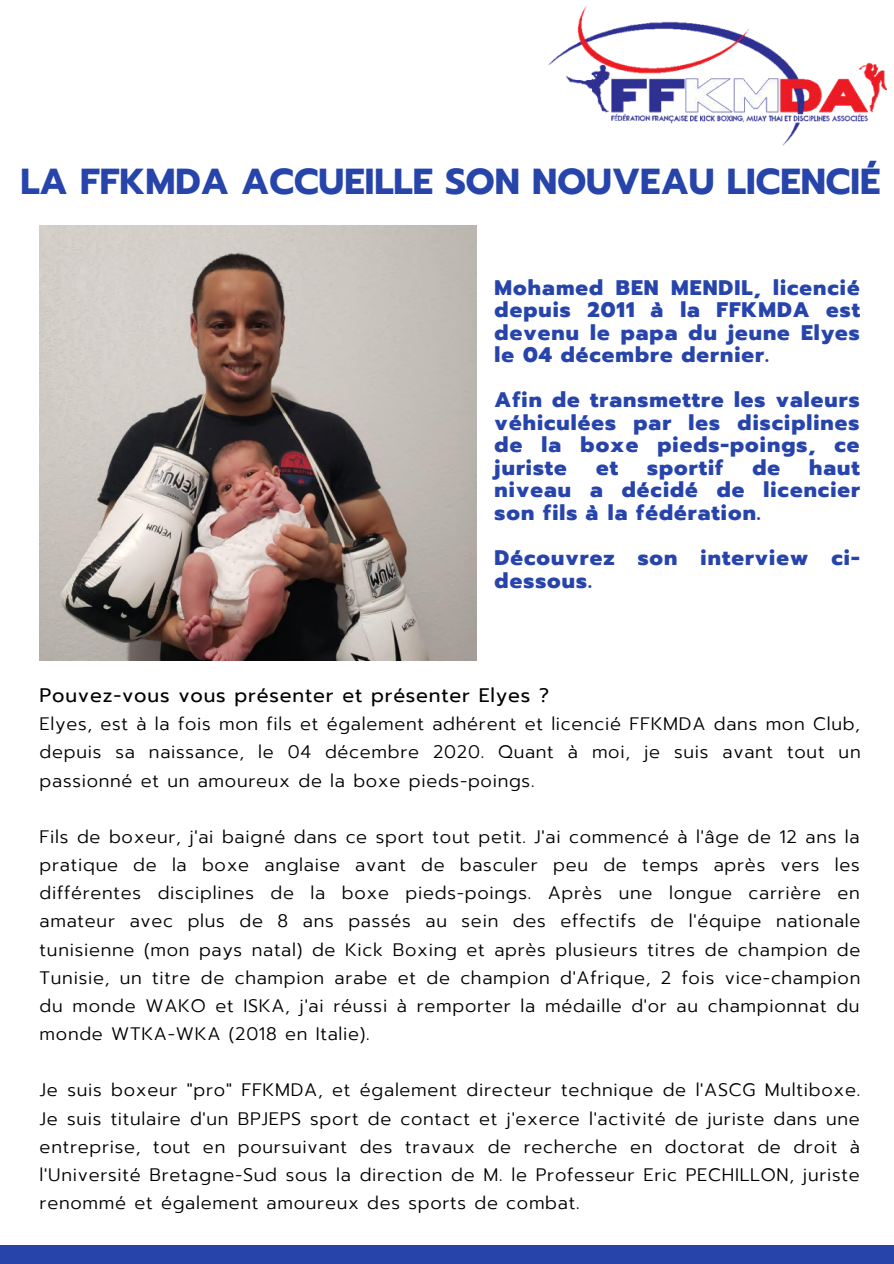
<style>
.page{position:relative;width:894px;height:1264px;background:#fff}
.page>*{position:absolute;margin:0;border:0;box-sizing:border-box;transform-origin:0 0}
.t1{font:700 36px "Prompt";color:#2744ab}
.t2{font:800 21px/22.5px "Prompt";letter-spacing:.05em;color:#2744ab;text-align:justify}
.t3{font:19.5px "Prompt";letter-spacing:.04em;color:#000}
.t4{font:300 18px/28.2px "Prompt";letter-spacing:.04em;color:#000;text-align:justify}
</style>
<div class="page">
<img style="left:40px;top:226px;width:436px;height:434px">
<div style="left:0;top:1245px;width:893px;height:18px;background:#2744ab"></div>
<img style="left:548px;top:6px;width:338px;height:139px">
<h1 class="t1" style="left:20px;top:155px;width:861px">LA FFKMDA ACCUEILLE SON NOUVEAU LICENCIÉ</h1>
<p class="t2" style="left:494px;top:276px;width:367px">Mohamed BEN MENDIL, licencié depuis 2011 à la FFKMDA est devenu le papa du jeune Elyes le 04 décembre dernier.</p>
<p class="t2" style="left:494px;top:389px;width:366px">Afin de transmettre les valeurs véhiculées par les disciplines de la boxe pieds-poings, ce juriste</p>
<p class="t2" style="left:596px;top:456px;width:23px">et</p>
<p class="t2" style="left:647px;top:456px;width:78px">sportif</p>
<p class="t2" style="left:752px;top:456px;width:29px">de</p>
<p class="t2" style="left:494px;top:456px;width:367px;text-indent:314px">haut niveau a décidé de licencier son fils à la fédération.</p>
<p class="t2" style="left:494px;top:546px;width:366px">Découvrez son interview ci&shy;dessous.</p>
<p class="t3" style="left:40px;top:680px;width:511px">Pouvez-vous vous présenter et présenter Elyes ?</p>
<p class="t4" style="left:40px;top:710px;width:822px">Elyes, est à la fois mon fils et également adhérent et licencié FFKMDA dans mon Club, depuis sa naissance, le 04 décembre 2020. Quant à moi, je suis avant tout un passionné et un amoureux de la boxe pieds-poings.</p>
<p class="t4" style="left:40px;top:822px;width:822px">Fils de boxeur, j'ai baigné dans ce sport tout petit. J'ai commencé à l'âge de 12 ans la pratique de la boxe anglaise avant de basculer peu de temps après vers les différentes disciplines de la boxe pieds-poings. Après une longue carrière en amateur avec plus de 8 ans passés au sein des effectifs de l'équipe nationale tunisienne (mon pays natal) de Kick Boxing et après plusieurs titres de champion de Tunisie, un titre de champion arabe et de champion d'Afrique, 2 fois vice-champion du monde WAKO et ISKA, j'ai réussi à remporter la médaille d'or au championnat du monde WTKA-WKA (2018 en Italie).</p>
<p class="t4" style="left:40px;top:1076px;width:821px">Je suis boxeur "pro" FFKMDA, et également directeur technique de l'ASCG Multiboxe.<br>Je suis titulaire d'un BPJEPS sport de contact et j'exerce l'activité de juriste dans une entreprise, tout en poursuivant des travaux de recherche en doctorat de droit à l'Université Bretagne-Sud sous la direction de M. le Professeur Eric PECHILLON, juriste renommé et également amoureux des sports de combat.</p>
</div>
